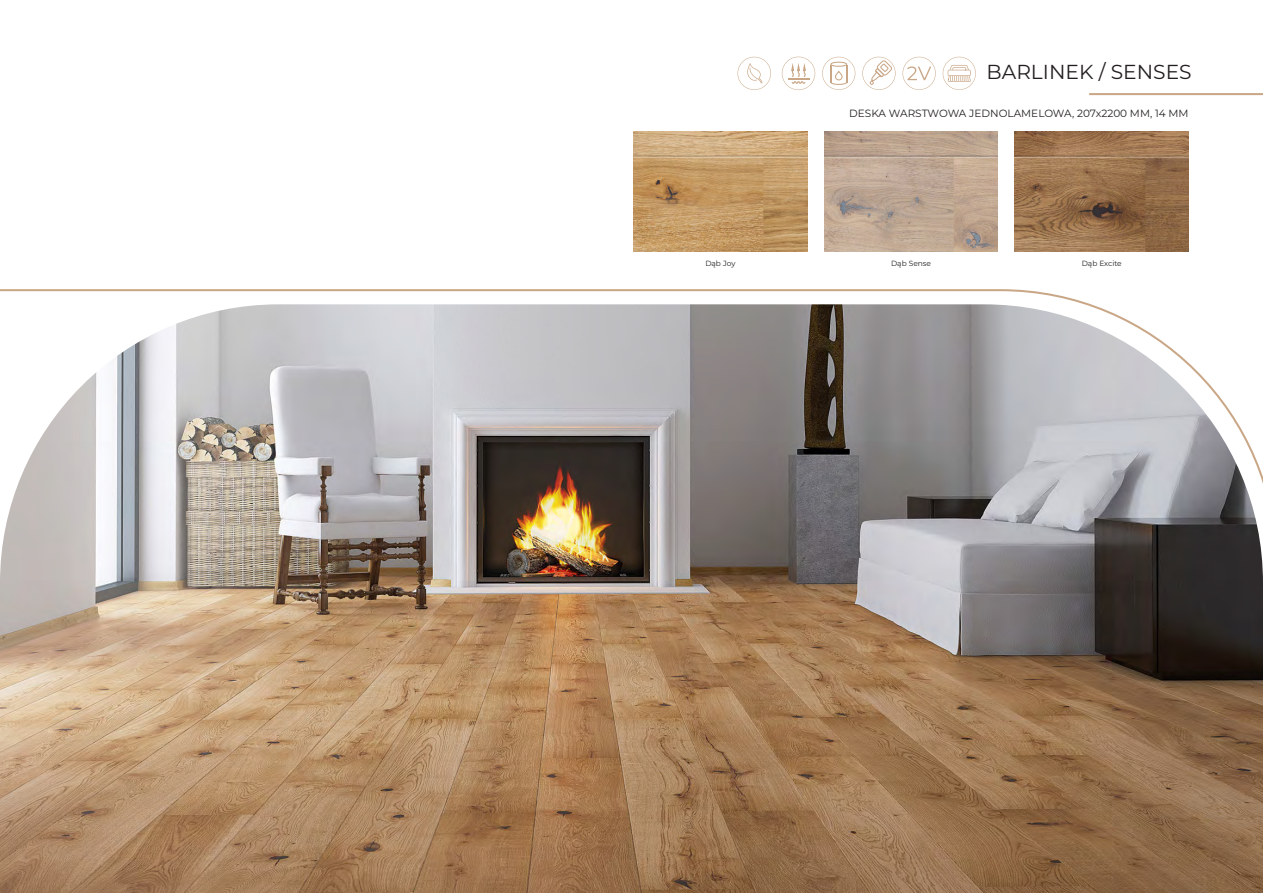
<style>
.page{position:relative;width:1263px;height:893px;background:#fff}
.page>*{position:absolute;margin:0;border:0;box-sizing:border-box;transform-origin:0 0}
.t1{font:20.25px "Montserrat";color:#231f20}
.sub{font:10.5px "Montserrat";color:#231f20}
.t2{font:7.5px "Montserrat";color:#231f20}
</style>
<div class="page">
<img style="left:824px;top:132px;width:174px;height:120px">
<img style="left:634px;top:132px;width:173px;height:120px">
<img style="left:1015px;top:132px;width:173px;height:120px">
<hr style="left:1089px;top:93px;width:174px;height:2px;background:#c9a786">
<svg style="left:862px;top:57px;width:33px;height:33px"></svg>
<svg style="left:943px;top:57px;width:33px;height:33px"></svg>
<svg style="left:902px;top:57px;width:34px;height:33px"></svg>
<svg style="left:822px;top:57px;width:33px;height:33px"></svg>
<img style="left:0;top:289px;width:1263px;height:603px">
<svg style="left:782px;top:57px;width:33px;height:33px"></svg>
<svg style="left:737px;top:57px;width:34px;height:33px"></svg>
<p class="t1" style="left:986px;top:57px;width:207px">BARLINEK / SENSES</p>
<p class="sub" style="left:849px;top:106px;width:341px">DESKA WARSTWOWA JEDNOLAMELOWA, 207x2200 MM, 14 MM</p>
<p class="t2" style="left:705px;top:258px;width:32px">Dąb Joy</p>
<p class="t2" style="left:891px;top:258px;width:42px">Dąb Sense</p>
<p class="t2" style="left:1082px;top:258px;width:42px">Dąb Excite</p>
</div>
